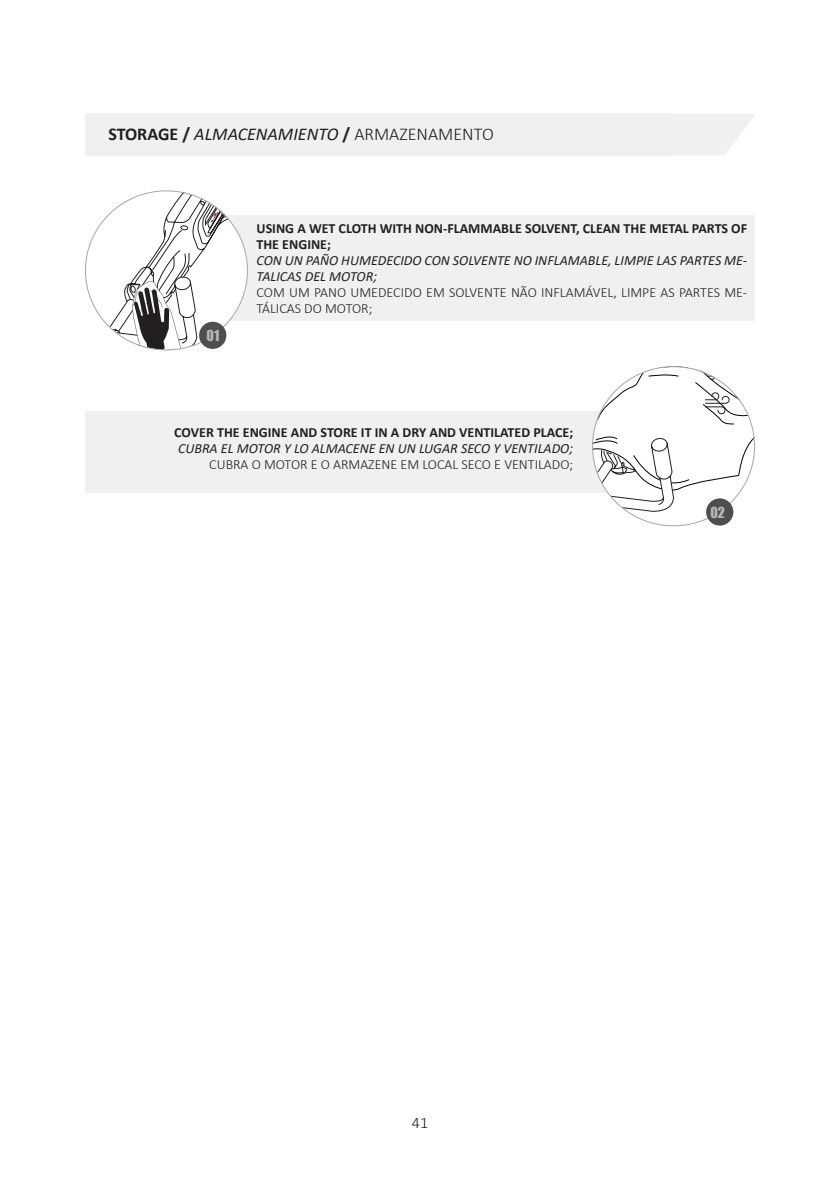
<style>
.page{position:relative;width:840px;height:1191px;background:#fff}
.page>*{position:absolute;margin:0;border:0;box-sizing:border-box;transform-origin:0 0}
.Titulo_Geral{font:italic 18px "Calibri";color:#231f20}
.t1{font:300 16px "Calibri";color:#231f20}
.t2{font:italic 14px/16px "Calibri";color:#231f20}
.t3{font:700 14px/16px "Calibri";color:#231f20}
.t4{font:300 14px/16px "Calibri";color:#231f20}
.t5{font:14px "Impact";color:#b4b5b9}
.s1{font-weight:700;font-style:normal}
.s2{font-weight:300;font-style:normal}
</style>
<div class="page">
<svg style="left:669px;top:113px;width:86px;height:43px"></svg>
<div style="left:85px;top:113px;width:584px;height:43px;background:#eff0f0"></div>
<div style="left:153px;top:215px;width:601px;height:105px;background:#eff0f0"></div>
<svg style="left:86px;top:192px;width:152px;height:158px"></svg>
<div style="left:85px;top:412px;width:600px;height:81px;background:#eff0f0"></div>
<svg style="left:592px;top:366px;width:162px;height:159px"></svg>
<div style="left:199px;top:322px;width:27px;height:27px;background:#4f4e4e;border-radius:50%"></div>
<p class="Titulo_Geral" style="left:108px;top:122px;width:387px"><span class="s1">STORAGE /</span> ALMACENAMIENTO <span class="s1">/</span> <span class="s2">ARMAZENAMENTO</span></p>
<p class="t5" style="left:206px;top:325px;width:14px">01</p>
<p class="t3" style="left:256px;top:220px;width:492px">USING A WET CLOTH WITH NON-FLAMMABLE SOLVENT, CLEAN THE METAL PARTS OF<br>THE ENGINE;</p>
<p class="t2" style="left:256px;top:252px;width:492px">CON UN PAÑO HUMEDECIDO CON SOLVENTE NO INFLAMABLE, LIMPIE LAS PARTES ME-<br>TALICAS DEL MOTOR;</p>
<p class="t4" style="left:256px;top:284px;width:492px">COM UM PANO UMEDECIDO EM SOLVENTE NÃO INFLAMÁVEL, LIMPE AS PARTES ME-<br>TÁLICAS DO MOTOR;</p>
<p class="t3" style="left:174px;top:424px;width:400px">COVER THE ENGINE AND STORE IT IN A DRY AND VENTILATED PLACE;</p>
<p class="t2" style="left:178px;top:440px;width:396px">CUBRA EL MOTOR Y LO ALMACENE EN UN LUGAR SECO Y VENTILADO;</p>
<p class="t4" style="left:209px;top:456px;width:365px">CUBRA O MOTOR E O ARMAZENE EM LOCAL SECO E VENTILADO;</p>
<p class="t5" style="left:710px;top:501px;width:16px">02</p>
<p class="t1" style="left:411px;top:1112px;width:18px">41</p>
</div>
